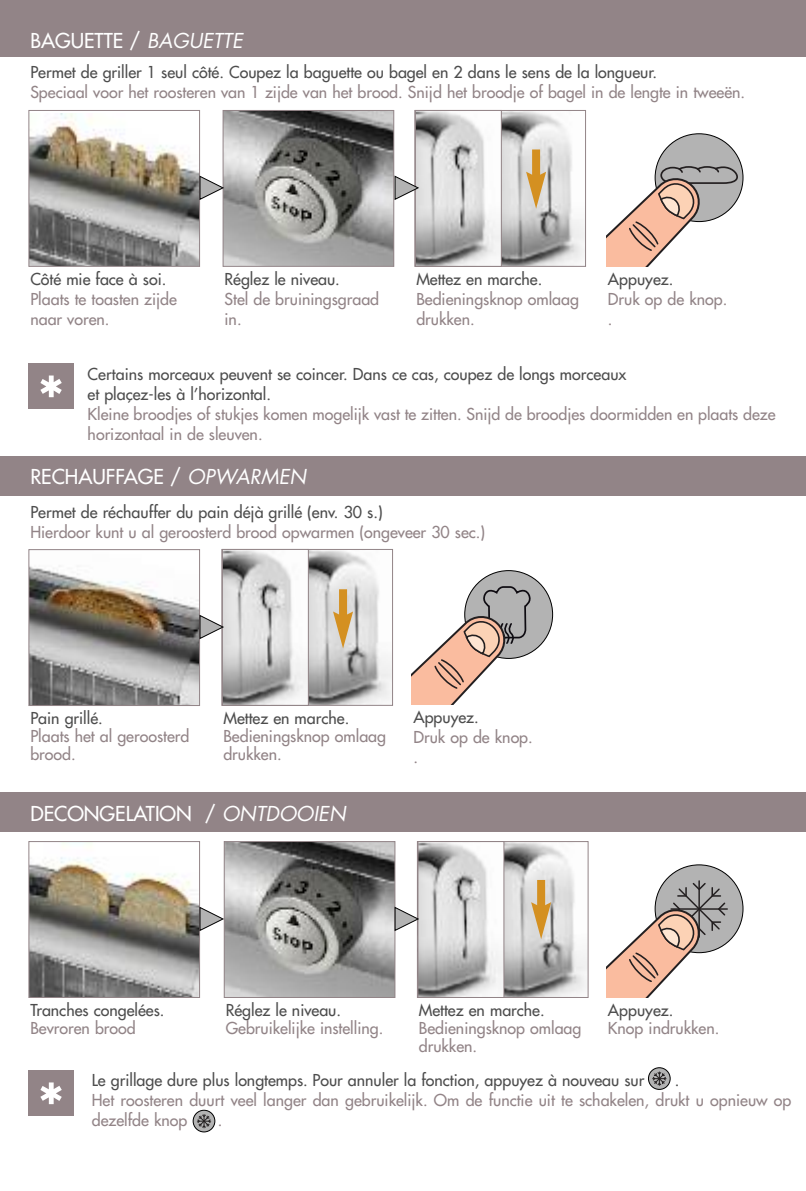
<style>
.page{position:relative;width:806px;height:1191px;background:#fff}
.page>*{position:absolute;margin:0;border:0;box-sizing:border-box;transform-origin:0 0}
.t1{font:70px "Futura";color:#fff}
.t2{font:20px "Futura";color:#fff}
.t3{font:16px/20px "Futura";color:#928487}
.t4{font:16px/20px "Futura";color:#4d4d4d}
.s1{font-style:italic}
</style>
<div class="page">
<div style="left:464px;top:570px;width:88px;height:88px;background:#b3b3b3;border-radius:50%"></div>
<img style="left:309px;top:551px;width:82px;height:153px">
<div style="left:221px;top:549px;width:172px;height:157px;border:1px solid #928487"></div>
<div style="left:339px;top:589px;width:8px;height:29px;background:#d49021"></div>
<svg style="left:333px;top:611px;width:20px;height:37px"></svg>
<img style="left:224px;top:551px;width:83px;height:153px">
<div style="left:222px;top:549px;width:87px;height:157px;border:1px solid #928487"></div>
<div style="left:0;top:0;width:805px;height:57px;background:#928487"></div>
<div style="left:0;top:456px;width:805px;height:40px;background:#928487"></div>
<div style="left:0;top:791px;width:805px;height:40px;background:#928487"></div>
<div style="left:28px;top:363px;width:46px;height:45px;background:#928487"></div>
<div style="left:28px;top:1070px;width:46px;height:45px;background:#928487"></div>
<img style="left:30px;top:113px;width:168px;height:152px">
<div style="left:28px;top:110px;width:172px;height:157px;border:1px solid #928487"></div>
<img style="left:224px;top:112px;width:168px;height:153px">
<div style="left:222px;top:110px;width:172px;height:157px;border:1px solid #928487"></div>
<svg style="left:199px;top:175px;width:25px;height:25px"></svg>
<div style="left:654px;top:134px;width:88px;height:87px;background:#b3b3b3;border-radius:50%"></div>
<svg style="left:606px;top:165px;width:132px;height:102px"></svg>
<svg style="left:411px;top:570px;width:123px;height:134px"></svg>
<img style="left:30px;top:857px;width:168px;height:139px">
<div style="left:28px;top:841px;width:172px;height:157px;border:1px solid #928487"></div>
<img style="left:225px;top:843px;width:168px;height:153px">
<div style="left:223px;top:841px;width:172px;height:157px;border:1px solid #928487"></div>
<svg style="left:199px;top:906px;width:25px;height:25px"></svg>
<div style="left:654px;top:865px;width:88px;height:87px;background:#b3b3b3;border-radius:50%"></div>
<svg style="left:606px;top:881px;width:120px;height:117px"></svg>
<svg style="left:648px;top:1067px;width:21px;height:22px"></svg>
<svg style="left:652px;top:1072px;width:13px;height:13px"></svg>
<div style="left:647px;top:1067px;width:23px;height:23px;border:2px solid #000;border-radius:50%"></div>
<svg style="left:193px;top:1110px;width:22px;height:22px"></svg>
<svg style="left:197px;top:1114px;width:13px;height:13px"></svg>
<div style="left:192px;top:1109px;width:23px;height:23px;border:2px solid #000;border-radius:50%"></div>
<img style="left:30px;top:566px;width:168px;height:138px">
<div style="left:28px;top:549px;width:172px;height:157px;border:1px solid #928487"></div>
<svg style="left:199px;top:614px;width:25px;height:25px"></svg>
<img style="left:501px;top:112px;width:82px;height:153px">
<div style="left:414px;top:110px;width:171px;height:157px;border:1px solid #928487"></div>
<svg style="left:531px;top:149px;width:8px;height:23px"></svg>
<svg style="left:525px;top:172px;width:20px;height:37px"></svg>
<img style="left:416px;top:112px;width:83px;height:153px">
<div style="left:414px;top:110px;width:87px;height:157px;border:1px solid #928487"></div>
<img style="left:504px;top:843px;width:82px;height:153px">
<div style="left:416px;top:841px;width:172px;height:157px;border:1px solid #928487"></div>
<div style="left:537px;top:880px;width:8px;height:29px;background:#d49021"></div>
<svg style="left:531px;top:902px;width:20px;height:37px"></svg>
<img style="left:419px;top:843px;width:83px;height:153px">
<div style="left:417px;top:841px;width:87px;height:157px;border:1px solid #928487"></div>
<svg style="left:394px;top:175px;width:25px;height:25px"></svg>
<svg style="left:394px;top:906px;width:25px;height:25px"></svg>
<p class="t2" style="left:30px;top:30px;width:214px">BAGUETTE / <span class="s1">BAGUETTE</span></p>
<p class="t4" style="left:30px;top:63px;width:627px">Permet de griller 1 seul côté. Coupez la baguette ou bagel en 2 dans le sens de la longueur.</p>
<p class="t3" style="left:30px;top:83px;width:715px">Speciaal voor het roosteren van 1 zijde van het brood. Snijd het broodje of bagel in de lengte in tweeën.</p>
<p class="t4" style="left:30px;top:270px;width:137px">Côté mie face à soi.</p>
<p class="t3" style="left:30px;top:290px;width:148px">Plaats te toasten zijde naar voren.</p>
<p class="t4" style="left:224px;top:270px;width:117px">Réglez le niveau.</p>
<p class="t3" style="left:224px;top:290px;width:156px">Stel de bruiningsgraad in.</p>
<p class="t4" style="left:416px;top:270px;width:127px">Mettez en marche.</p>
<p class="t3" style="left:416px;top:290px;width:164px">Bedieningsknop omlaag drukken.</p>
<p class="t4" style="left:607px;top:270px;width:67px">Appuyez.</p>
<p class="t3" style="left:607px;top:290px;width:121px">Druk op de knop. .</p>
<h1 class="t1" style="left:36px;top:367px;width:32px">*</h1>
<p class="t4" style="left:88px;top:365px;width:540px">Certains morceaux peuvent se coincer. Dans ce cas, coupez de longs morceaux et plaçez-les à l’horizontal.</p>
<p class="t3" style="left:88px;top:405px;width:689px">Kleine broodjes of stukjes komen mogelijk vast te zitten. Snijd de broodjes doormidden en plaats deze horizontaal in de sleuven.</p>
<p class="t2" style="left:30px;top:467px;width:277px">RECHAUFFAGE / <span class="s1">OPWARMEN</span></p>
<p class="t4" style="left:30px;top:503px;width:353px">Permet de réchauffer du pain déjà grillé (env. 30 s.)</p>
<p class="t3" style="left:30px;top:523px;width:456px">Hierdoor kunt u al geroosterd brood opwarmen (ongeveer 30 sec.)</p>
<p class="t4" style="left:30px;top:709px;width:74px">Pain grillé.</p>
<p class="t3" style="left:30px;top:728px;width:160px;line-height:18px">Plaats het al geroosterd brood.</p>
<p class="t4" style="left:223px;top:709px;width:127px">Mettez en marche.</p>
<p class="t3" style="left:223px;top:728px;width:164px;line-height:18px">Bedieningsknop omlaag drukken.</p>
<p class="t2" style="left:30px;top:803px;width:316px">DECONGELATION / <span class="s1">ONTDOOIEN</span></p>
<p class="t4" style="left:413px;top:708px;width:67px">Appuyez.</p>
<p class="t3" style="left:413px;top:728px;width:121px">Druk op de knop. .</p>
<p class="t4" style="left:30px;top:1001px;width:136px">Tranches congelées.</p>
<p class="t3" style="left:30px;top:1019px;width:107px">Bevroren brood</p>
<p class="t4" style="left:225px;top:1001px;width:117px">Réglez le niveau.</p>
<p class="t3" style="left:225px;top:1019px;width:159px">Gebruikelijke instelling.</p>
<p class="t4" style="left:418px;top:1001px;width:127px">Mettez en marche.</p>
<p class="t3" style="left:418px;top:1020px;width:164px;line-height:18px">Bedieningsknop omlaag drukken.</p>
<p class="t4" style="left:607px;top:1001px;width:67px">Appuyez.</p>
<p class="t3" style="left:607px;top:1019px;width:113px">Knop indrukken.</p>
<h1 class="t1" style="left:36px;top:1074px;width:32px">*</h1>
<p class="t4" style="left:92px;top:1071px;width:553px">Le grillage dure plus longtemps. Pour annuler la fonction, appuyez à nouveau sur</p>
<p class="t4" style="left:674px;top:1071px;width:6px">.</p>
<p class="t3" style="left:92px;top:1091px;width:700px">Het roosteren duurt veel langer dan gebruikelijk. Om de functie uit te schakelen, drukt u opnieuw op dezelfde knop</p>
<p class="t3" style="left:218px;top:1111px;width:6px">.</p>
</div>
